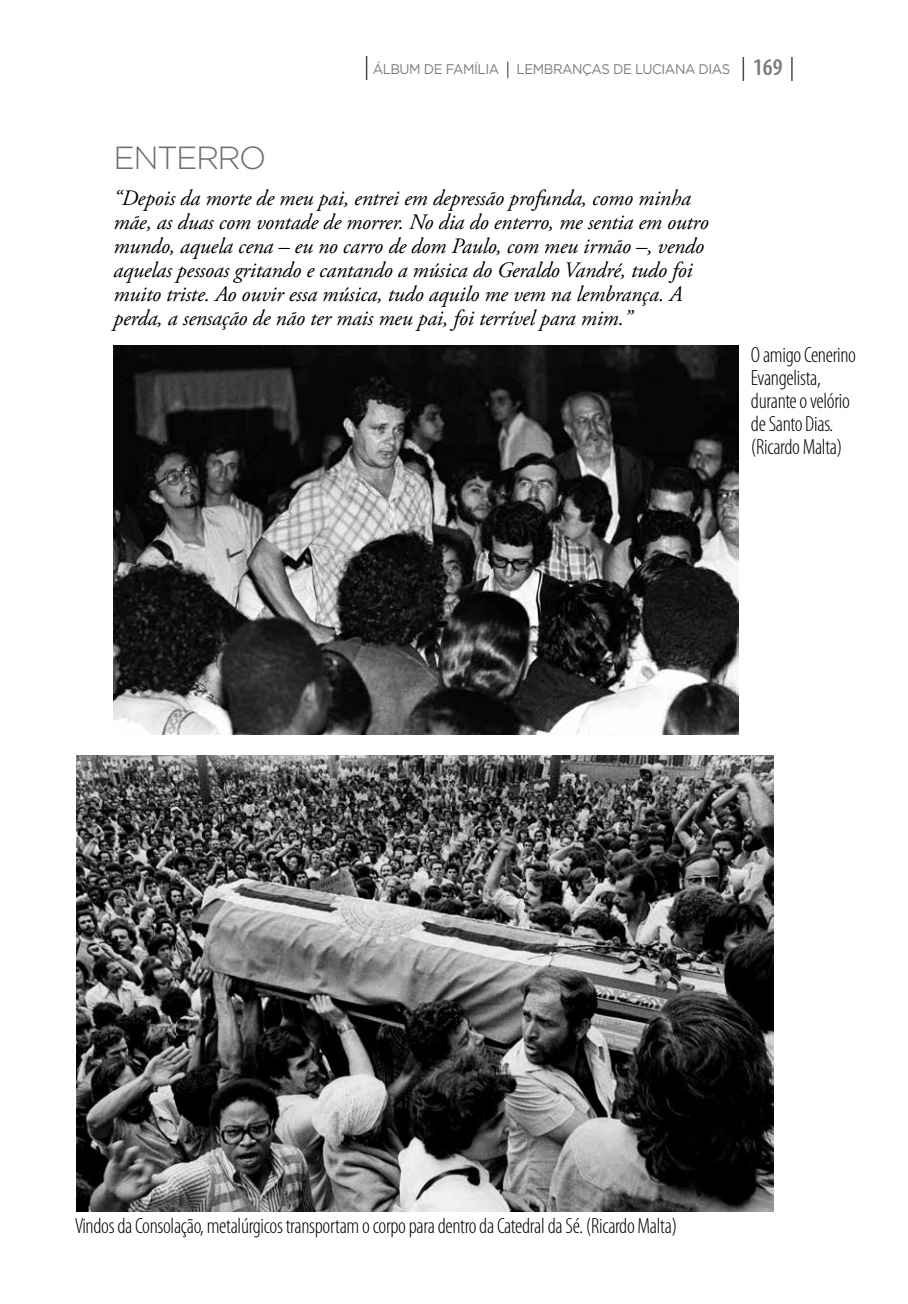
<style>
.page{position:relative;width:908px;height:1304px;background:#fff}
.page>*{position:absolute;margin:0;border:0;box-sizing:border-box;transform-origin:0 0}
.t1{font:300 32px "Gotham";letter-spacing:-.05em;color:#706f6f}
.t2{font:italic 22px/24px "Adobe Garamond Pro";letter-spacing:-.01em;color:#000}
.t3{font:300 condensed 22px/23px "Myriad Pro";letter-spacing:-.015em;color:#000}
.t4{font:14px "Gotham";letter-spacing:-.035em;color:#7c7b7b;scale:.95 1}
.s1{font-family:"Myriad Pro";font-weight:300;font-stretch:condensed;font-size:24px;color:#000}
.s2{font-weight:300;font-size:18px;color:#000}
.s3{font-family:"Myriad Pro";font-weight:600;font-stretch:condensed;font-size:24px}
</style>
<div class="page">
<img style="left:77px;top:755px;width:696px;height:457px">
<img style="left:113px;top:346px;width:625px;height:388px">
<p class="t4" style="left:364px;top:60px;width:454px"><span class="s1">|</span> ÁLBUM DE FAMÍLIA <span class="s2">|</span> LEMBRANÇAS DE LUCIANA DIAS <span class="s1">|</span> <span class="s3">169</span> <span class="s1">|</span></p>
<h1 class="t1" style="left:113px;top:138px;width:154px">ENTERRO</h1>
<p class="t2" style="left:113px;top:186px;width:596px">“Depois da morte de meu pai, entrei em depressão profunda, como minha mãe, as duas com vontade de morrer. No dia do enterro, me sentia em outro mundo, aquela cena – eu no carro de dom Paulo, com meu irmão –, vendo aquelas pessoas gritando e cantando a música do Geraldo Vandré, tudo foi muito triste. Ao ouvir essa música, tudo aquilo me vem na lembrança. A perda, a sensação de não ter mais meu pai, foi terrível para mim.”</p>
<p class="t3" style="left:750px;top:343px;width:106px">O amigo Cenerino<br>Evangelista, durante o velório de Santo Dias. (Ricardo Malta)</p>
<p class="t3" style="left:75px;top:1214px;width:603px">Vindos da Consolação, metalúrgicos transportam o corpo para dentro da Catedral da Sé. (Ricardo Malta)</p>
</div>
